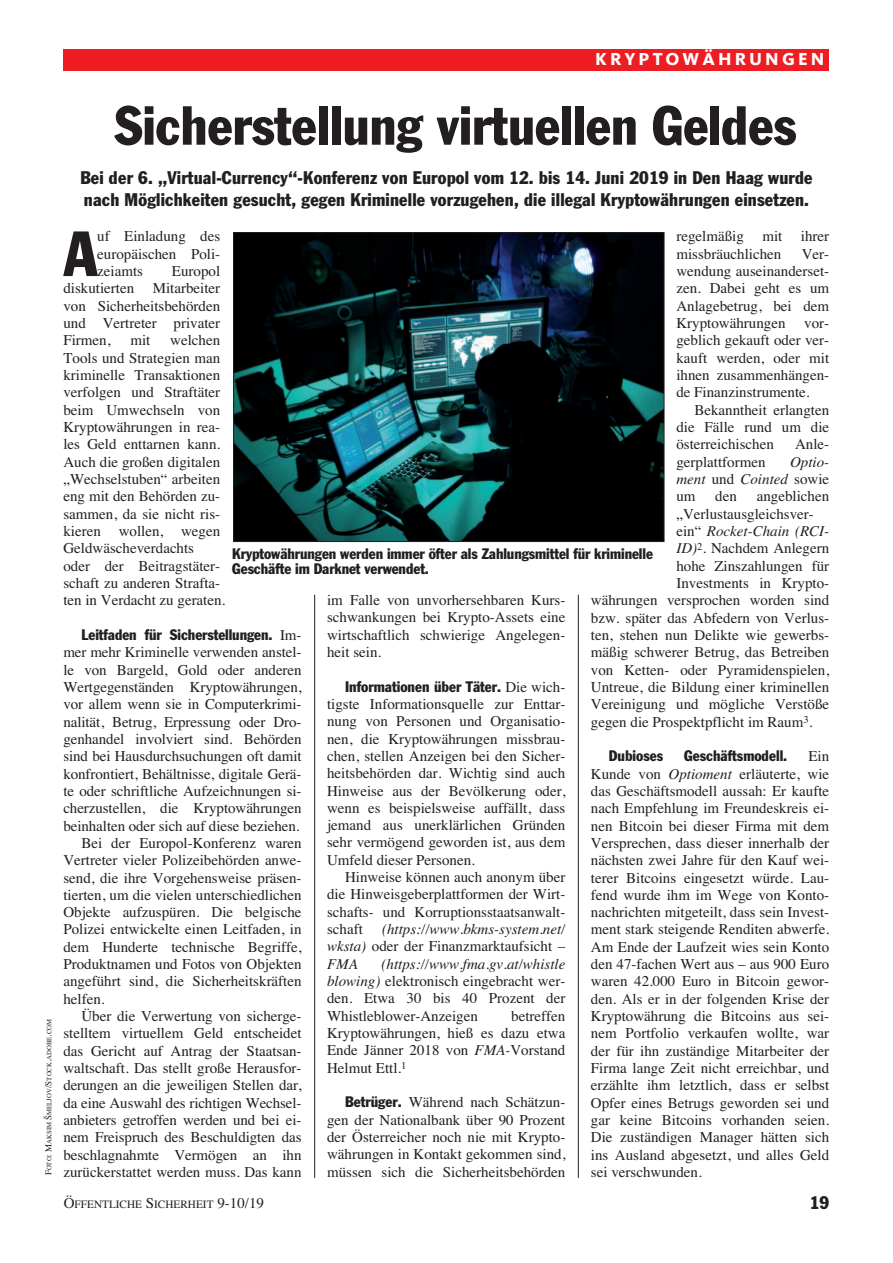
<style>
.page{position:relative;width:893px;height:1263px;background:#fff}
.page>*{position:absolute;margin:0;border:0;box-sizing:border-box;transform-origin:0 0}
.t1{font:condensed 62.7px "Franklin Gothic";color:#231f20}
.t2{font:condensed 54px "Franklin Gothic";color:#231f20}
.t3{font:condensed 18px/21.6px "Franklin Gothic";letter-spacing:.01em;color:#231f20}
.t4{font:800 18px "Kievit";letter-spacing:.175em;color:#fff}
.t5{font:15px/17.2px "Times";color:#231f20;text-align:justify}
.t6{font:condensed 15px/15.8px "Franklin Gothic";letter-spacing:-.005em;color:#231f20}
.t7{font:italic 15px/17.2px "Times";color:#231f20;text-align:justify}
.t8{font:11.25px "Times";color:#231f20}
.t9{font:6.75px "Times";color:#231f20}
.s1{font-size:9px}
.s2{font-family:"Times";font-stretch:normal}
.s3{font-style:normal}
.s4{font-style:italic}
.s5{font-family:"Franklin Gothic";font-stretch:condensed}
.s6{font-size:15px}
</style>
<div class="page">
<div style="left:64px;top:49px;width:765px;height:21px;background:#ee1d23"></div>
<hr style="left:314px;top:595px;width:1px;height:583px;background:#231f20">
<hr style="left:578px;top:595px;width:1px;height:583px;background:#231f20">
<img style="left:235px;top:234px;width:427px;height:306px">
<div style="left:233px;top:232px;width:431px;height:310px;border:1px solid #231f20"></div>
<p class="t4" style="left:595px;top:53px;width:231px">KRYPTOWÄHRUNGEN</p>
<p class="t9" style="left:45px;top:1175px;width:158px;rotate:-90deg"><span class="s1">F</span>OTO<span class="s1">: M</span>AKSIM <span class="s1">Š</span>MELJOV<span class="s1">/S</span>TOCK<span class="s1">.</span>ADOBE<span class="s1">.</span>COM</p>
<h2 class="t2" style="left:115px;top:106px;width:683px">Sicherstellung virtuellen Geldes</h2>
<p class="t3" style="left:80px;top:168px;width:734px">Bei der 6. „Virtual-Currency“-Konferenz von Europol vom 12. bis 14. Juni 2019 in Den Haag wurde nach Möglichkeiten gesucht, gegen Kriminelle vorzugehen, die illegal Kryptowährungen einsetzen.</p>
<h1 class="t1" style="left:64px;top:231px;width:35px">A</h1>
<p class="t5" style="left:97px;top:228px;width:124px">uf Einladung des europäischen Poli&shy;zeiamts</p>
<p class="t5" style="left:676px;top:228px;width:154px">regelmäßig mit ihrer missbräuchlichen</p>
<p class="t5" style="left:676px;top:245px;width:154px;text-indent:125px">Ver&shy;wendung auseinanderset&shy;zen. Dabei geht es um Anlagebetrug, bei dem Kryptowährungen vor&shy;geblich gekauft oder ver&shy;kauft werden, oder mit ihnen zusammenhängen&shy;de Finanzinstrumente.</p>
<p class="t5" style="left:676px;top:401px;width:154px;text-indent:18px">Bekanntheit erlangten die Fälle rund um die österreichischen</p>
<p class="t5" style="left:63px;top:262px;width:158px;text-indent:109px">Europol diskutierten Mitarbeiter von Sicherheitsbehörden und Vertreter privater Firmen,</p>
<p class="t5" style="left:63px;top:332px;width:164px;text-align:left;text-indent:107px">welchen<br>Tools und Strategien man kriminelle Transaktionen verfolgen und Straftäter beim Umwechseln von<br>Kryptowährungen in rea&shy;les Geld enttarnen kann.<br>Auch die großen digitalen „Wechselstuben“ arbeiten eng mit den Behörden zu&shy;sammen, da sie nicht ris&shy;kieren wollen, wegen<br>Geldwäscheverdachts<br>oder der Beitragstäter&shy;schaft zu anderen Strafta&shy;ten in Verdacht zu geraten.</p>
<p class="t6" style="left:81px;top:628px;width:222px">Leitfaden für Sicherstellungen. <span class="s2">Im-</span></p>
<p class="t5" style="left:63px;top:643px;width:240px">mer mehr Kriminelle verwenden anstel-</p>
<p class="t5" style="left:63px;top:661px;width:240px">le von Bargeld, Gold oder anderen</p>
<p class="t5" style="left:63px;top:678px;width:240px">Wertgegenständen Kryptowährungen,</p>
<p class="t5" style="left:63px;top:695px;width:240px">vor allem wenn sie in Computerkrimi-</p>
<p class="t5" style="left:63px;top:713px;width:240px">nalität, Betrug, Erpressung oder Dro-</p>
<p class="t5" style="left:63px;top:730px;width:240px">genhandel involviert sind. Behörden</p>
<p class="t5" style="left:63px;top:747px;width:240px">sind bei Hausdurchsuchungen oft damit</p>
<p class="t5" style="left:63px;top:765px;width:240px">konfrontiert, Behältnisse, digitale Gerä-</p>
<p class="t5" style="left:63px;top:782px;width:240px">te oder schriftliche Aufzeichnungen si-</p>
<p class="t5" style="left:63px;top:799px;width:240px">cherzustellen, die Kryptowährungen</p>
<p class="t5" style="left:63px;top:817px;width:238px">beinhalten oder sich auf diese beziehen.</p>
<p class="t5" style="left:81px;top:834px;width:222px">Bei der Europol-Konferenz waren</p>
<p class="t5" style="left:63px;top:851px;width:240px">Vertreter vieler Polizeibehörden anwe-</p>
<p class="t5" style="left:63px;top:869px;width:240px">send, die ihre Vorgehensweise präsen-</p>
<p class="t5" style="left:63px;top:886px;width:240px">tierten, um die vielen unterschiedlichen</p>
<p class="t5" style="left:63px;top:903px;width:240px">Objekte aufzuspüren. Die belgische</p>
<p class="t5" style="left:63px;top:921px;width:240px">Polizei entwickelte einen Leitfaden, in</p>
<p class="t5" style="left:63px;top:938px;width:240px">dem Hunderte technische Begriffe,</p>
<p class="t5" style="left:63px;top:955px;width:240px">Produktnamen und Fotos von Objekten</p>
<p class="t5" style="left:63px;top:973px;width:240px">angeführt sind, die Sicherheitskräften</p>
<p class="t5" style="left:63px;top:990px;width:43px">helfen.</p>
<p class="t5" style="left:81px;top:1007px;width:222px">Über die Verwertung von sicherge-</p>
<p class="t5" style="left:63px;top:1025px;width:240px">stelltem virtuellem Geld entscheidet</p>
<p class="t5" style="left:63px;top:1042px;width:240px">das Gericht auf Antrag der Staatsan-</p>
<p class="t5" style="left:63px;top:1059px;width:240px">waltschaft. Das stellt große Herausfor-</p>
<p class="t5" style="left:63px;top:1076px;width:240px">derungen an die jeweiligen Stellen dar,</p>
<p class="t5" style="left:63px;top:1094px;width:240px">da eine Auswahl des richtigen Wechsel-</p>
<p class="t5" style="left:63px;top:1111px;width:240px">anbieters getroffen werden und bei ei-</p>
<p class="t5" style="left:63px;top:1128px;width:240px">nem Freispruch des Beschuldigten das</p>
<p class="t5" style="left:63px;top:1146px;width:240px">beschlagnahmte Vermögen an ihn</p>
<p class="t5" style="left:63px;top:1163px;width:240px">zurückerstattet werden muss. Das kann</p>
<p class="t5" style="left:130px;top:332px;width:22px">mit</p>
<p class="t5" style="left:795px;top:435px;width:36px">Anle-</p>
<p class="t5" style="left:676px;top:453px;width:91px">gerplattformen</p>
<p class="t7" style="left:676px;top:453px;width:154px;text-indent:114px">Optio&shy;ment <span class="s3">und</span> Cointed <span class="s3">sowie um</span></p>
<p class="t5" style="left:715px;top:487px;width:23px">den</p>
<p class="t5" style="left:757px;top:487px;width:74px">angeblichen</p>
<p class="t5" style="left:676px;top:505px;width:139px">„Verlustausgleichsver-</p>
<p class="t7" style="left:676px;top:522px;width:154px"><span class="s3">ein“</span> Rocket-Chain (RCI-</p>
<p class="t5" style="left:676px;top:539px;width:154px"><span class="s4">ID)</span><sup>2</sup>. Nachdem Anlegern</p>
<p class="t5" style="left:676px;top:557px;width:154px">hohe Zinszahlungen für</p>
<p class="t5" style="left:676px;top:574px;width:154px">Investments in Krypto-</p>
<p class="t5" style="left:591px;top:591px;width:240px">währungen versprochen worden sind</p>
<p class="t5" style="left:591px;top:609px;width:240px">bzw. später das Abfedern von Verlus-</p>
<p class="t5" style="left:591px;top:626px;width:240px">ten, stehen nun Delikte wie gewerbs-</p>
<p class="t5" style="left:591px;top:643px;width:240px">mäßig schwerer Betrug, das Betreiben</p>
<p class="t5" style="left:591px;top:661px;width:240px">von Ketten- oder Pyramidenspielen,</p>
<p class="t5" style="left:591px;top:678px;width:240px">Untreue, die Bildung einer kriminellen</p>
<p class="t5" style="left:591px;top:695px;width:240px">Vereinigung und mögliche Verstöße</p>
<p class="t5" style="left:591px;top:713px;width:223px">gegen die Prospektpflicht im Raum<sup>3</sup>.</p>
<p class="t6" style="left:609px;top:749px;width:56px">Dubioses</p>
<p class="t6" style="left:684px;top:749px;width:105px">Geschäftsmodell.</p>
<p class="t6" style="left:232px;top:546px;width:422px">Kryptowährungen werden immer öfter als Zahlungsmittel für kriminelle<br>Geschäfte im Darknet verwendet.</p>
<p class="t5" style="left:327px;top:591px;width:240px">im Falle von unvorhersehbaren Kurs&shy;schwankungen bei Krypto-Assets eine wirtschaftlich schwierige Angelegen&shy;heit sein.</p>
<p class="t6" style="left:345px;top:679px;width:222px">Informationen über Täter. <span class="s2">Die wich-</span></p>
<p class="t5" style="left:327px;top:695px;width:240px">tigste Informationsquelle zur Enttar&shy;nung von Personen und Organisatio&shy;nen, die Kryptowährungen missbrau&shy;chen, stellen Anzeigen bei den Sicher&shy;heitsbehörden dar. Wichtig sind auch Hinweise aus der Bevölkerung oder, wenn es beispielsweise auffällt, dass jemand aus unerklärlichen Gründen sehr vermögend geworden ist, aus dem Umfeld dieser Personen.</p>
<p class="t5" style="left:327px;top:868px;width:240px;text-indent:18px">Hinweise können auch anonym über die Hinweisgeberplattformen der Wirt&shy;schafts- und Korruptionsstaatsanwalt&shy;schaft</p>
<p class="t5" style="left:591px;top:747px;width:240px;text-indent:217px">Ein Kunde von <span class="s4">Optioment</span> erläuterte, wie das Geschäftsmodell aussah: Er kaufte nach Empfehlung im Freundeskreis ei&shy;nen Bitcoin bei dieser Firma mit dem Versprechen, dass dieser innerhalb der nächsten zwei Jahre für den Kauf wei&shy;terer Bitcoins eingesetzt würde. Lau&shy;fend wurde ihm im Wege von Konto&shy;nachrichten mitgeteilt, dass sein Invest&shy;ment stark steigende Renditen abwerfe.<br>Am Ende der Laufzeit wies sein Konto den 47-fachen Wert aus – aus 900 Euro waren 42.000 Euro in Bitcoin gewor&shy;den. Als er in der folgenden Krise der Kryptowährung die Bitcoins aus sei&shy;nem Portfolio verkaufen wollte, war der für ihn zuständige Mitarbeiter der Firma lange Zeit nicht erreichbar, und erzählte ihm letztlich, dass er selbst Opfer eines Betrugs geworden sei und gar keine Bitcoins vorhanden seien.<br>Die zuständigen Manager hätten sich ins Ausland abgesetzt, und alles Geld sei verschwunden.</p>
<p class="t7" style="left:327px;top:920px;width:240px;text-indent:55px">(https://www.bkms-system.net/ wksta) <span class="s3">oder der Finanzmarktaufsicht – </span>FMA</p>
<p class="t5" style="left:327px;top:955px;width:240px;text-indent:54px"><span class="s4">(https://www.fma.gv.at/whistle blowing)</span> elektronisch eingebracht wer&shy;den. Etwa 30 bis 40 Prozent der Whistleblower-Anzeigen</p>
<p class="t5" style="left:327px;top:1007px;width:240px;text-indent:184px">betreffen Kryptowährungen, hieß es dazu etwa Ende Jänner 2018 von <span class="s4">FMA-</span>Vorstand Helmut Ettl.<sup>1</sup></p>
<p class="t5" style="left:327px;top:1093px;width:240px;text-indent:18px"><span class="s5">Betrüger.</span> Während nach Schätzun&shy;gen der Nationalbank über 90 Prozent der Österreicher noch nie mit Krypto&shy;währungen in Kontakt gekommen sind, müssen sich die Sicherheitsbehörden</p>
<p class="t8" style="left:64px;top:1198px;width:202px"><span class="s6">Ö</span>FFENTLICHE <span class="s6">S</span>ICHERHEIT <span class="s6">9-10/19</span></p>
<p class="t3" style="left:810px;top:1193px;width:21px">19</p>
</div>
